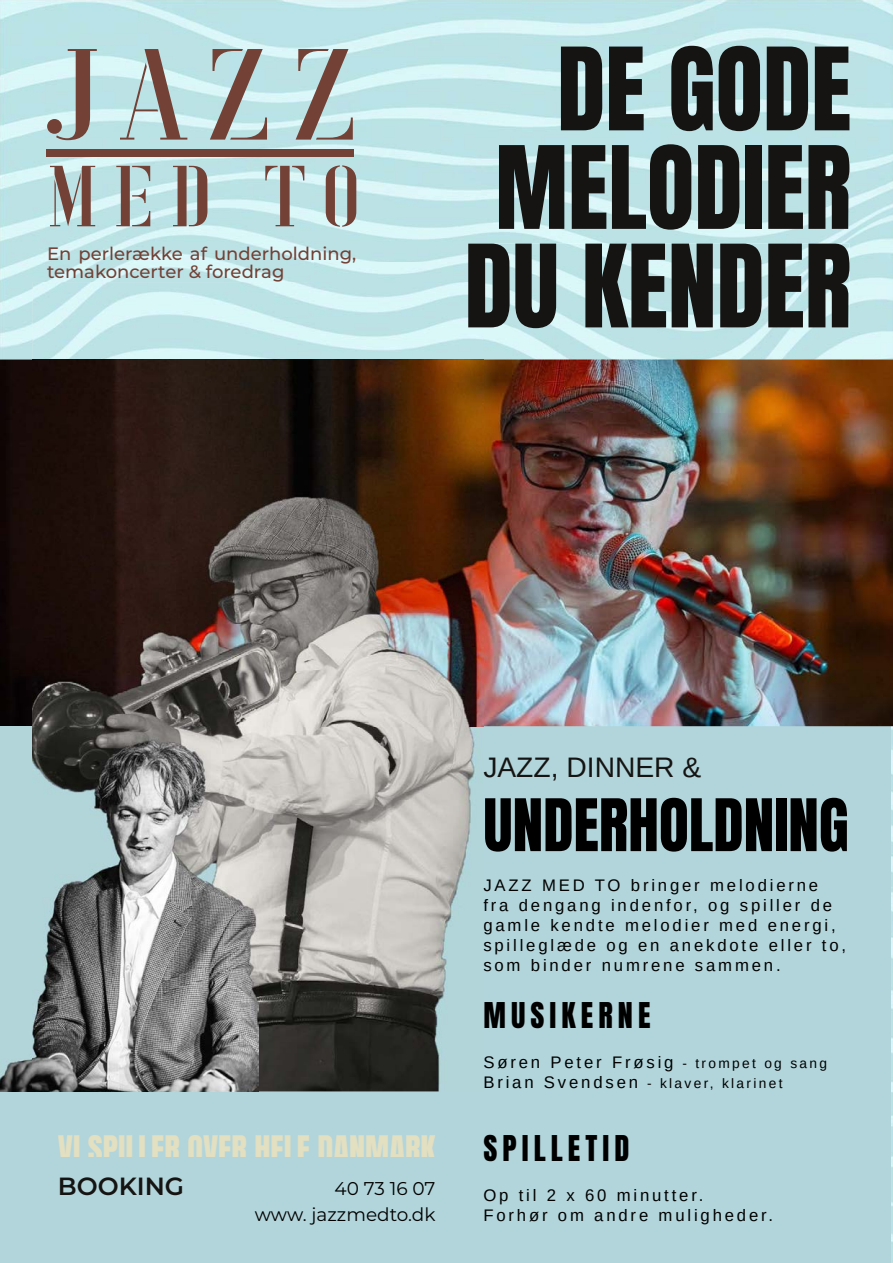
<style>
.page{position:relative;width:893px;height:1263px;background:#fff}
.page>*{position:absolute;margin:0;border:0;box-sizing:border-box;transform-origin:0 0}
.t1{font:122.7px "Xants";color:#734136}
.t2{font:97.5px/98.6px "Anton";color:#151412;text-align:right}
.t3{font:81.9px "Xants";color:#734136}
.t4{font:61.5px "Anton";color:#000}
.t5{font:32.25px "Anton";color:#e3dfc1}
.t6{font:30.15px "Anton";letter-spacing:.17em;color:#000}
.t7{font:28.2px "Liberation Sans";color:#151412}
.t8{font:600 24.9px "Montserrat";color:#151412}
.t9{font:18.45px/26.2px "Montserrat";color:#000;text-align:right}
.t10{font:500 18px/18px "Montserrat";color:#734136}
.t11{font:16.65px/20.1px "Liberation Sans";letter-spacing:.17em;color:#000}
.t12{font:13.65px "Liberation Sans";letter-spacing:.17em;color:#000}
.s1{font-size:13.65px}
.s2{font-size:16.65px}
</style>
<div class="page">
<img style="left:0;top:0;width:315px;height:315px">
<img style="left:315px;top:0;width:578px;height:262px">
<img style="left:841px;top:262px;width:52px;height:97px">
<img style="left:483px;top:328px;width:358px;height:31px">
<img style="left:468px;top:244px;width:381px;height:84px">
<div style="left:0;top:726px;width:891px;height:537px;background:#b2d5db"></div>
<div style="left:46px;top:149px;width:308px;height:7px;background:#734136"></div>
<img style="left:0;top:359px;width:893px;height:367px">
<img style="left:33px;top:282px;width:450px;height:809px">
<img style="left:468px;top:282px;width:15px;height:46px">
<img style="left:0;top:726px;width:258px;height:365px">
<h1 class="t1" style="left:47px;top:19px;width:311px">JAZZ</h1>
<h3 class="t3" style="left:46px;top:146px;width:318px">MED TO</h3>
<p class="t10" style="left:47px;top:244px;width:311px">En perlerække af underholdning, temakoncerter &amp; foredrag</p>
<h2 class="t2" style="left:465px;top:47px;width:388px">DE GODE<br>MELODIER<br>DU KENDER</h2>
<h3 class="t5" style="left:58px;top:1133px;width:379px">VI SPILLER OVER HELE DANMARK</h3>
<h3 class="t8" style="left:58px;top:1168px;width:128px">BOOKING</h3>
<p class="t9" style="left:255px;top:1174px;width:182px">40 73 16 07<br>www. jazzmedto.dk</p>
<h3 class="t7" style="left:483px;top:750px;width:219px">JAZZ, DINNER &amp;</h3>
<h3 class="t4" style="left:483px;top:794px;width:367px">UNDERHOLDNING</h3>
<p class="t11" style="left:483px;top:875px;width:364px">JAZZ MED TO bringer melodierne fra dengang indenfor, og spiller de gamle kendte melodier med energi, spilleglæde og en anekdote eller to, som binder numrene sammen.</p>
<h3 class="t6" style="left:483px;top:1000px;width:169px">MUSIKERNE</h3>
<p class="t11" style="left:483px;top:1052px;width:345px">Søren Peter Frøsig <span class="s1">- trompet og sang</span></p>
<p class="t12" style="left:483px;top:1074px;width:301px"><span class="s2">Brian Svendsen</span> - klaver, klarinet</p>
<h3 class="t6" style="left:483px;top:1132px;width:148px">SPILLETID</h3>
<p class="t11" style="left:483px;top:1185px;width:291px">Op til 2 x 60 minutter.<br>Forhør om andre muligheder.</p>
</div>
